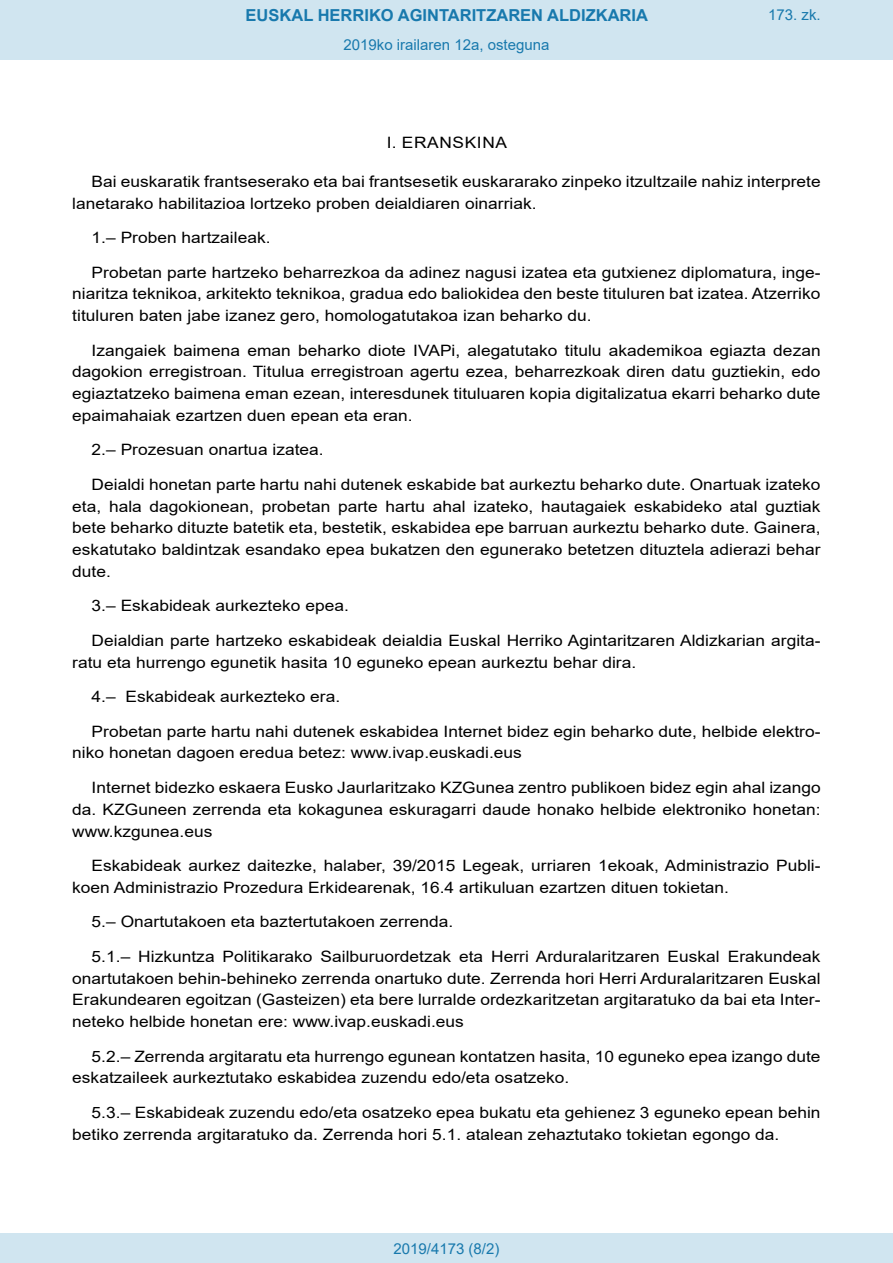
<style>
.page{position:relative;width:893px;height:1263px;background:#fff}
.page>*{position:absolute;margin:0;border:0;box-sizing:border-box;transform-origin:0 0}
.t1{font:700 16.5px "Arial";color:#1879ad}
.BOPVDetalle{font:15.6px/21.8px "Arial";color:#000;scale:1.11 1}
.BOPVClave{font:15.6px "Arial";letter-spacing:.035em;color:#000;scale:1.11 1}
.Paginacion_Centro{font:15px "Arial";color:#1879ad}
</style>
<div class="page">
<div style="left:0;top:0;width:893px;height:60px;background:#d0e5f0"></div>
<div style="left:0;top:1233px;width:893px;height:30px;background:#d0e5f0"></div>
<p class="t1" style="left:246px;top:3px;width:404px">EUSKAL HERRIKO AGINTARITZAREN ALDIZKARIA</p>
<p class="Paginacion_Centro" style="left:343px;top:35px;width:207px">2019ko irailaren 12a, osteguna</p>
<p class="Paginacion_Centro" style="left:768px;top:5px;width:54px">173. zk.</p>
<p class="BOPVClave" style="left:387px;top:132px;width:110px">I. ERANSKINA</p>
<p class="BOPVDetalle" style="left:72px;top:170px;width:676px;text-indent:19px">Bai euskaratik frantseserako eta bai frantsesetik euskararako zinpeko itzultzaile nahiz interprete lanetarako habilitazioa lortzeko proben deialdiaren oinarriak.</p>
<p class="BOPVDetalle" style="left:92px;top:227px;width:163px">1.– Proben hartzaileak.</p>
<p class="BOPVDetalle" style="left:72px;top:261px;width:676px;text-align:justify;text-indent:19px">Probetan parte hartzeko beharrezkoa da adinez nagusi izatea eta gutxienez diplomatura, inge&shy;niaritza teknikoa, arkitekto teknikoa, gradua edo baliokidea den beste tituluren bat izatea. Atzerriko tituluren baten jabe izanez gero, homologatutakoa izan beharko du.</p>
<p class="BOPVDetalle" style="left:72px;top:339px;width:676px;text-align:justify;text-indent:19px">Izangaiek baimena eman beharko diote IVAPi, alegatutako titulu akademikoa egiazta dezan dagokion erregistroan. Titulua erregistroan agertu ezea, beharrezkoak diren datu guztiekin, edo egiaztatzeko baimena eman ezean, interesdunek tituluaren kopia digitalizatua ekarri beharko dute epaimahaiak ezartzen duen epean eta eran.</p>
<p class="BOPVDetalle" style="left:92px;top:439px;width:211px">2.– Prozesuan onartua izatea.</p>
<p class="BOPVDetalle" style="left:72px;top:473px;width:676px;text-align:justify;text-indent:19px">Deialdi honetan parte hartu nahi dutenek eskabide bat aurkeztu beharko dute. Onartuak izateko eta, hala dagokionean, probetan parte hartu ahal izateko, hautagaiek eskabideko atal guztiak bete beharko dituzte batetik eta, bestetik, eskabidea epe barruan aurkeztu beharko dute. Gainera, eskatutako baldintzak esandako epea bukatzen den egunerako betetzen dituztela adierazi behar dute.</p>
<p class="BOPVDetalle" style="left:92px;top:595px;width:233px">3.– Eskabideak aurkezteko epea.</p>
<p class="BOPVDetalle" style="left:72px;top:629px;width:676px;text-indent:19px">Deialdian parte hartzeko eskabideak deialdia Euskal Herriko Agintaritzaren Aldizkarian argita&shy;ratu eta hurrengo egunetik hasita 10 eguneko epean aurkeztu behar dira.</p>
<p class="BOPVDetalle" style="left:92px;top:686px;width:225px">4.– Eskabideak aurkezteko era.</p>
<p class="BOPVDetalle" style="left:72px;top:720px;width:676px;text-indent:19px">Probetan parte hartu nahi dutenek eskabidea Internet bidez egin beharko dute, helbide elektro&shy;niko honetan dagoen eredua betez: www.ivap.euskadi.eus</p>
<p class="BOPVDetalle" style="left:72px;top:776px;width:676px;text-align:justify;text-indent:19px">Internet bidezko eskaera Eusko Jaurlaritzako KZGunea zentro publikoen bidez egin ahal izango da. KZGuneen zerrenda eta kokagunea eskuragarri daude honako helbide elektroniko honetan: www.kzgunea.eus</p>
<p class="BOPVDetalle" style="left:72px;top:854px;width:676px;text-indent:19px">Eskabideak aurkez daitezke, halaber, 39/2015 Legeak, urriaren 1ekoak, Administrazio Publi&shy;koen Administrazio Prozedura Erkidearenak, 16.4 artikuluan ezartzen dituen tokietan.</p>
<p class="BOPVDetalle" style="left:92px;top:911px;width:327px">5.– Onartutakoen eta baztertutakoen zerrenda.</p>
<p class="BOPVDetalle" style="left:72px;top:945px;width:676px;text-align:justify;text-indent:19px">5.1.– Hizkuntza Politikarako Sailburuordetzak eta Herri Arduralaritzaren Euskal Erakundeak onartutakoen behin-behineko zerrenda onartuko dute. Zerrenda hori Herri Arduralaritzaren Euskal Erakundearen egoitzan (Gasteizen) eta bere lurralde ordezkaritzetan argitaratuko da bai eta Inter&shy;neteko helbide honetan ere: www.ivap.euskadi.eus</p>
<p class="BOPVDetalle" style="left:72px;top:1045px;width:675px;text-indent:19px">5.2.– Zerrenda argitaratu eta hurrengo egunean kontatzen hasita, 10 eguneko epea izango dute eskatzaileek aurkeztutako eskabidea zuzendu edo/eta osatzeko.</p>
<p class="BOPVDetalle" style="left:72px;top:1101px;width:676px;text-indent:19px">5.3.– Eskabideak zuzendu edo/eta osatzeko epea bukatu eta gehienez 3 eguneko epean behin betiko zerrenda argitaratuko da. Zerrenda hori 5.1. atalean zehaztutako tokietan egongo da.</p>
<p class="Paginacion_Centro" style="left:393px;top:1238px;width:107px">2019/4173 (8/2)</p>
</div>
